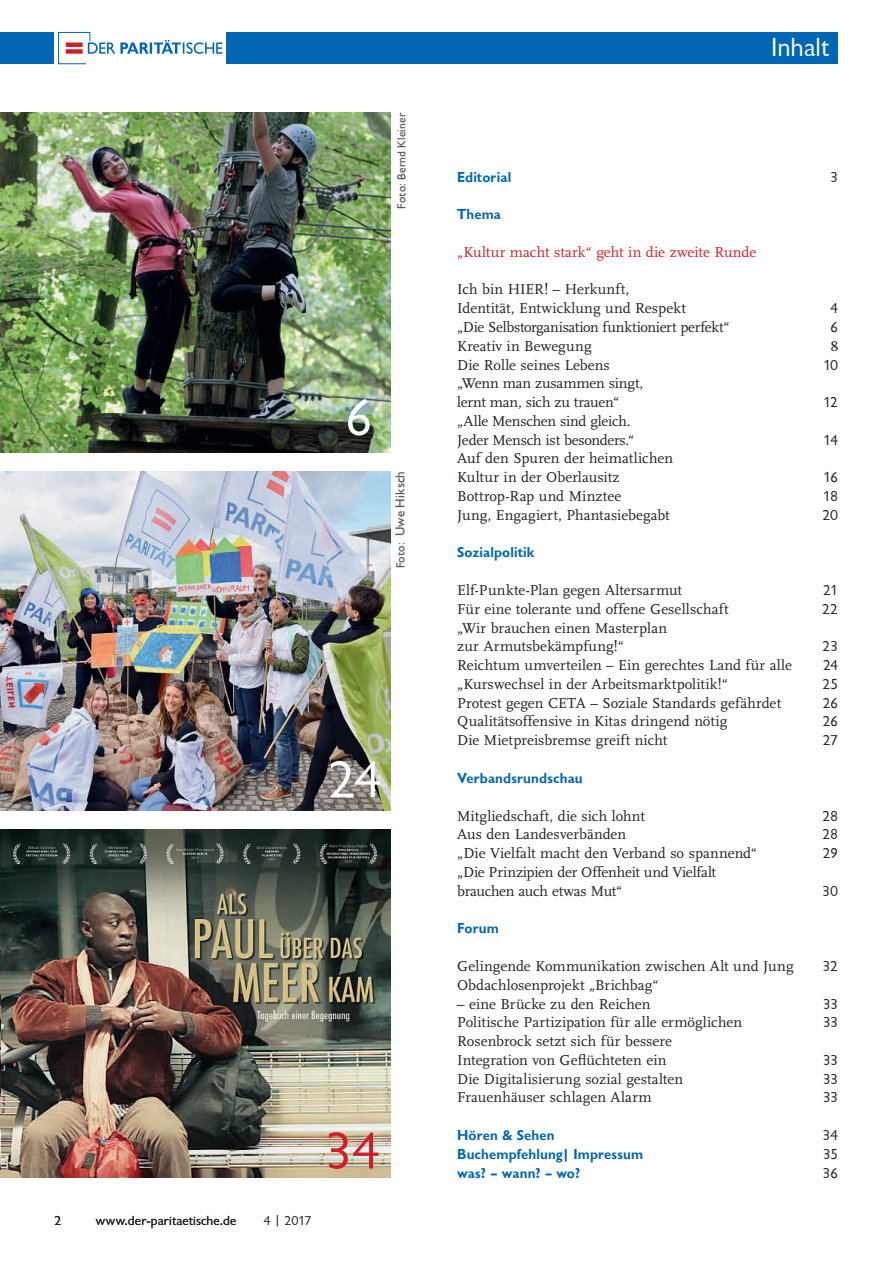
<style>
.page{position:relative;width:893px;height:1263px;background:#fff}
.page>*{position:absolute;margin:0;border:0;box-sizing:border-box;transform-origin:0 0}
.t1{font:54px "Chantilly";color:#fff}
.t2{font:54px "Chantilly";color:#d01e25}
.t3{font:27px "Chantilly";color:#fff}
.t4{font:15px/18.8px "Scala LF";color:#231f20}
.t5{font:700 15px "Chantilly";letter-spacing:.01em;color:#0166b3}
.t6{font:15px "Chantilly";letter-spacing:-.035em;color:#231f20}
.t7{font:15px "Scala LF";letter-spacing:-.02em;color:#231f20}
.t8{font:15px "Scala LF";color:#d01e25}
.t9{font:13.5px "Chantilly";letter-spacing:.01em;color:#231f20}
.t10{font:500 13.5px "Chantilly";letter-spacing:.015em;color:#57585a}
.t11{font:500 12px "Chantilly";letter-spacing:.02em;color:#57585a}
.s1{font-size:12px}
</style>
<div class="page">
<div style="left:0;top:32px;width:838px;height:32px;background:#0166b3"></div>
<div style="left:54px;top:30px;width:172px;height:36px;background:#fff"></div>
<svg style="left:58px;top:32px;width:164px;height:33px"></svg>
<img style="left:1px;top:829px;width:389px;height:349px">
<img style="left:0;top:113px;width:390px;height:339px">
<img style="left:0;top:471px;width:390px;height:339px">
<p class="t11" style="left:394px;top:209px;width:98px;rotate:-90deg">Foto: Bernd Kleiner</p>
<h1 class="t1" style="left:344px;top:385px;width:30px">6</h1>
<p class="t10" style="left:392px;top:568px;width:99px;rotate:-90deg"><span class="s1">Foto:</span> Uwe Hiksch</p>
<h1 class="t1" style="left:328px;top:747px;width:55px">24</h1>
<p class="t9" style="left:54px;top:1212px;width:9px">2</p>
<p class="t9" style="left:96px;top:1212px;width:142px">www.der-paritaetische.de</p>
<h1 class="t2" style="left:324px;top:1118px;width:57px">34</h1>
<p class="t9" style="left:264px;top:1212px;width:50px">4 | 2017</p>
<h2 class="t3" style="left:771px;top:31px;width:60px">Inhalt</h2>
<p class="t5" style="left:457px;top:168px;width:56px">Editorial</p>
<p class="t6" style="left:830px;top:168px;width:9px">3</p>
<p class="t5" style="left:457px;top:205px;width:45px">Thema</p>
<p class="t8" style="left:457px;top:243px;width:301px">„Kultur macht stark“ geht in die zweite Runde</p>
<p class="t4" style="left:457px;top:280px;width:230px">Ich bin HIER! – Herkunft,<br>Identität, Entwicklung und Respekt</p>
<p class="t6" style="left:830px;top:299px;width:9px">4</p>
<p class="t7" style="left:457px;top:318px;width:274px">„Die Selbstorganisation funktioniert perfekt“</p>
<p class="t6" style="left:830px;top:318px;width:9px">6</p>
<p class="t4" style="left:457px;top:336px;width:136px">Kreativ in Bewegung</p>
<p class="t4" style="left:831px;top:336px;width:9px">8</p>
<p class="t4" style="left:457px;top:355px;width:154px">Die Rolle seines Lebens</p>
<p class="t6" style="left:823px;top:356px;width:17px">10</p>
<p class="t4" style="left:457px;top:374px;width:188px">„Wenn man zusammen singt, lernt man, sich zu trauen“</p>
<p class="t6" style="left:823px;top:393px;width:17px">12</p>
<p class="t4" style="left:457px;top:411px;width:179px">„Alle Menschen sind gleich.<br>Jeder Mensch ist besonders.“</p>
<p class="t4" style="left:457px;top:449px;width:217px">Auf den Spuren der heimatlichen<br>Kultur in der Oberlausitz</p>
<p class="t6" style="left:823px;top:431px;width:17px">14</p>
<p class="t6" style="left:823px;top:468px;width:17px">16</p>
<p class="t4" style="left:457px;top:486px;width:166px">Bottrop-Rap und Minztee</p>
<p class="t6" style="left:823px;top:487px;width:17px">18</p>
<p class="t4" style="left:457px;top:505px;width:214px">Jung, Engagiert, Phantasiebegabt</p>
<p class="t6" style="left:823px;top:506px;width:17px">20</p>
<p class="t5" style="left:457px;top:543px;width:79px">Sozialpolitik</p>
<p class="t4" style="left:457px;top:580px;width:226px">Elf-Punkte-Plan gegen Altersarmut</p>
<p class="t6" style="left:823px;top:581px;width:17px">21</p>
<p class="t4" style="left:457px;top:599px;width:273px">Für eine tolerante und offene Gesellschaft</p>
<p class="t6" style="left:822px;top:600px;width:18px">22</p>
<p class="t4" style="left:457px;top:618px;width:212px">„Wir brauchen einen Masterplan zur Armutsbekämpfung!“</p>
<p class="t6" style="left:823px;top:637px;width:17px">23</p>
<p class="t4" style="left:457px;top:656px;width:336px">Reichtum umverteilen – Ein gerechtes Land für alle</p>
<p class="t6" style="left:823px;top:656px;width:17px">24</p>
<p class="t4" style="left:457px;top:674px;width:272px">„Kurswechsel in der Arbeitsmarktpolitik!“</p>
<p class="t6" style="left:823px;top:675px;width:17px">25</p>
<p class="t4" style="left:457px;top:693px;width:326px">Protest gegen CETA – Soziale Standards gefährdet</p>
<p class="t6" style="left:823px;top:694px;width:17px">26</p>
<p class="t4" style="left:457px;top:712px;width:272px">Qualitätsoffensive in Kitas dringend nötig</p>
<p class="t6" style="left:823px;top:712px;width:17px">26</p>
<p class="t4" style="left:457px;top:731px;width:212px">Die Mietpreisbremse greift nicht</p>
<p class="t6" style="left:823px;top:731px;width:17px">27</p>
<p class="t5" style="left:457px;top:769px;width:127px">Verbandsrundschau</p>
<p class="t4" style="left:457px;top:806px;width:189px">Mitgliedschaft, die sich lohnt</p>
<p class="t6" style="left:823px;top:807px;width:17px">28</p>
<p class="t4" style="left:457px;top:825px;width:171px">Aus den Landesverbänden</p>
<p class="t6" style="left:823px;top:825px;width:17px">28</p>
<p class="t4" style="left:457px;top:844px;width:301px">„Die Vielfalt macht den Verband so spannend“</p>
<p class="t6" style="left:823px;top:844px;width:17px">29</p>
<p class="t4" style="left:457px;top:862px;width:260px">„Die Prinzipien der Offenheit und Vielfalt brauchen auch etwas Mut“</p>
<p class="t6" style="left:822px;top:882px;width:17px">30</p>
<p class="t5" style="left:457px;top:919px;width:43px">Forum</p>
<p class="t4" style="left:457px;top:957px;width:338px">Gelingende Kommunikation zwischen Alt und Jung</p>
<p class="t6" style="left:823px;top:957px;width:17px">32</p>
<p class="t4" style="left:457px;top:975px;width:203px">Obdachlosenprojekt „Brichbag“</p>
<p class="t4" style="left:457px;top:994px;width:195px">– eine Brücke zu den Reichen</p>
<p class="t6" style="left:823px;top:995px;width:17px">33</p>
<p class="t4" style="left:457px;top:1013px;width:286px">Politische Partizipation für alle ermöglichen</p>
<p class="t6" style="left:823px;top:1013px;width:17px">33</p>
<p class="t4" style="left:457px;top:1032px;width:216px">Rosenbrock setzt sich für bessere<br>Integration von Geflüchteten ein</p>
<p class="t6" style="left:823px;top:1051px;width:17px">33</p>
<p class="t4" style="left:457px;top:1069px;width:227px">Die Digitalisierung sozial gestalten</p>
<p class="t6" style="left:823px;top:1070px;width:17px">33</p>
<p class="t4" style="left:457px;top:1088px;width:196px">Frauenhäuser schlagen Alarm</p>
<p class="t6" style="left:823px;top:1088px;width:17px">33</p>
<p class="t5" style="left:457px;top:1126px;width:99px">Hören &amp; Sehen</p>
<p class="t6" style="left:822px;top:1126px;width:17px">34</p>
<p class="t5" style="left:457px;top:1145px;width:187px">Buchempfehlung| Impressum</p>
<p class="t6" style="left:823px;top:1145px;width:17px">35</p>
<p class="t5" style="left:457px;top:1164px;width:125px">was? – wann? – wo?</p>
<p class="t6" style="left:823px;top:1164px;width:17px">36</p>
</div>
